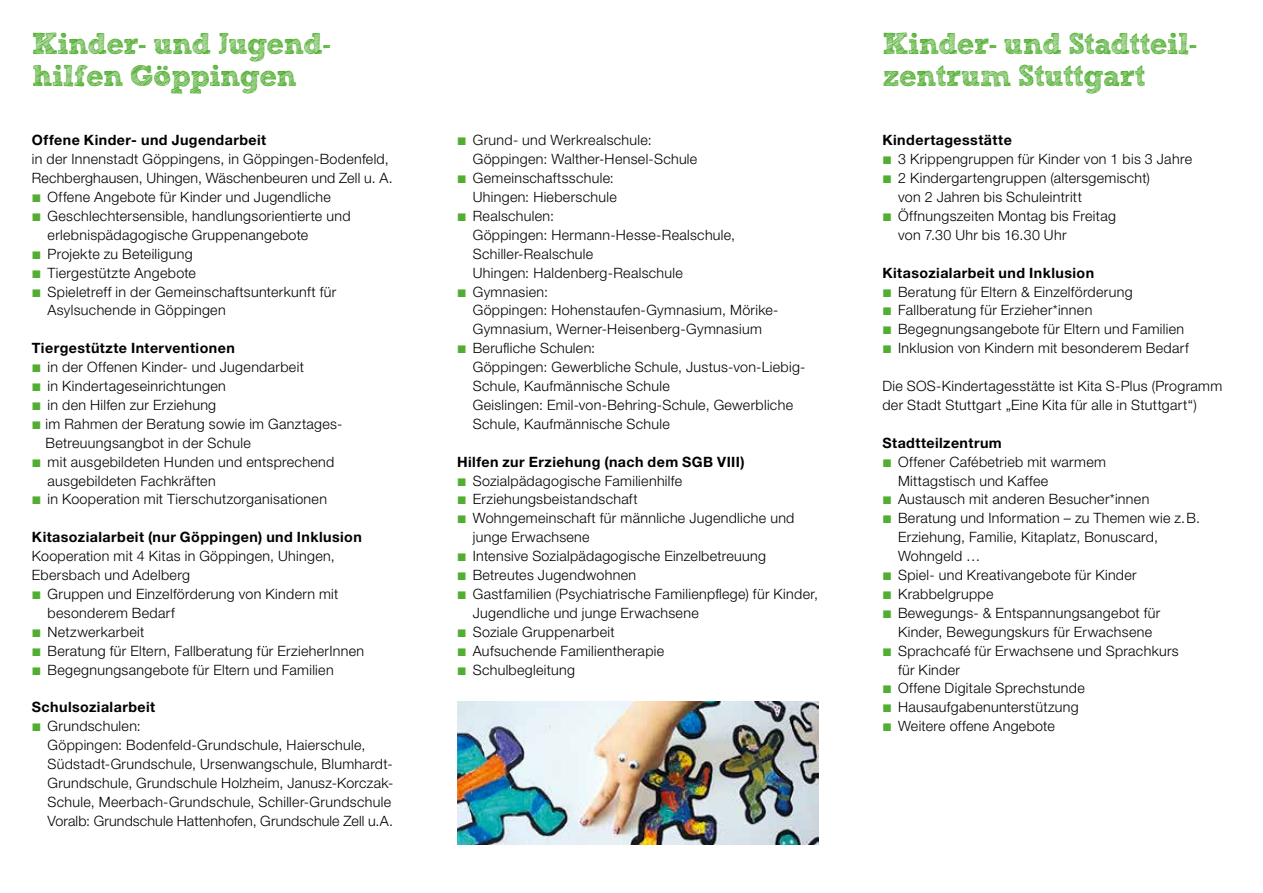
<style>
.page{position:relative;width:1263px;height:893px;background:#fff}
.page>*{position:absolute;margin:0;border:0;box-sizing:border-box;transform-origin:0 0}
.t1{font:700 30px/31.5px "Sketch Block";letter-spacing:-.03em;color:#52ae32}
.t2{font:300 14.25px/18.9px "Helvetica Neue LT Std";letter-spacing:.02em;color:#000}
.t3{font:700 14.25px "Helvetica Neue LT Std";letter-spacing:.03em;color:#000}
</style>
<div class="page">
<img style="left:457px;top:701px;width:362px;height:143px">
<h1 class="t1" style="left:32px;top:28px;width:301px">Kinder- und Jugend&shy;hilfen Göppingen</h1>
<h1 class="t1" style="left:882px;top:28px;width:316px">Kinder- und Stadtteil&shy;zentrum Stuttgart</h1>
<p class="t3" style="left:32px;top:131px;width:236px">Offene Kinder- und Jugendarbeit</p>
<p class="t2" style="left:32px;top:149px;width:358px">in der Innenstadt Göppingens, in Göppingen-Bodenfeld,</p>
<p class="t2" style="left:32px;top:168px;width:362px">Rechberghausen, Uhingen, Wäschenbeuren und Zell u. A.</p>
<p class="t2" style="left:48px;top:187px;width:285px">Offene Angebote für Kinder und Jugendliche</p>
<p class="t2" style="left:48px;top:206px;width:304px">Geschlechtersensible, handlungsorientierte und</p>
<p class="t2" style="left:48px;top:225px;width:262px">erlebnispädagogische Gruppenangebote</p>
<p class="t2" style="left:48px;top:244px;width:147px">Projekte zu Beteiligung</p>
<p class="t2" style="left:48px;top:263px;width:150px">Tiergestützte Angebote</p>
<p class="t2" style="left:48px;top:282px;width:290px">Spieletreff in der Gemeinschaftsunterkunft für</p>
<p class="t2" style="left:48px;top:301px;width:180px">Asylsuchende in Göppingen</p>
<p class="t3" style="left:32px;top:339px;width:204px">Tiergestützte Interventionen</p>
<p class="t2" style="left:46px;top:357px;width:298px">in der Offenen Kinder- und Jugendarbeit<br>in Kindertageseinrichtungen<br>in den Hilfen zur Erziehung<br>im Rahmen der Beratung sowie im Ganztages-Betreuungsangbot in der Schule<br>mit ausgebildeten Hunden und entsprechend ausgebildeten Fachkräften<br>in Kooperation mit Tierschutzorganisationen</p>
<p class="t3" style="left:32px;top:528px;width:331px">Kitasozialarbeit (nur Göppingen) und Inklusion</p>
<p class="t2" style="left:32px;top:546px;width:304px">Kooperation mit 4 Kitas in Göppingen, Uhingen,<br>Ebersbach und Adelberg</p>
<p class="t2" style="left:48px;top:584px;width:318px">Gruppen und Einzelförderung von Kindern mit besonderem Bedarf<br>Netzwerkarbeit<br>Beratung für Eltern, Fallberatung für ErzieherInnen Begegnungsangebote für Eltern und Familien</p>
<p class="t3" style="left:32px;top:698px;width:125px">Schulsozialarbeit</p>
<p class="t2" style="left:48px;top:716px;width:347px">Grundschulen:<br>Göppingen: Bodenfeld-Grundschule, Haierschule, Südstadt-Grundschule, Ursenwangschule, Blumhardt-Grundschule, Grundschule Holzheim, Janusz-Korczak-Schule, Meerbach-Grundschule, Schiller-Grundschule Voralb: Grundschule Hattenhofen, Grundschule Zell u.A.</p>
<p class="t2" style="left:473px;top:130px;width:334px">Grund- und Werkrealschule:<br>Göppingen: Walther-Hensel-Schule<br>Gemeinschaftsschule:<br>Uhingen: Hieberschule<br>Realschulen:<br>Göppingen: Hermann-Hesse-Realschule,<br>Schiller-Realschule<br>Uhingen: Haldenberg-Realschule<br>Gymnasien:<br>Göppingen: Hohenstaufen-Gymnasium, Mörike-<br>Gymnasium, Werner-Heisenberg-Gymnasium<br>Berufliche Schulen:<br>Göppingen: Gewerbliche Schule, Justus-von-Liebig-<br>Schule, Kaufmännische Schule<br>Geislingen: Emil-von-Behring-Schule, Gewerbliche<br>Schule, Kaufmännische Schule</p>
<p class="t3" style="left:457px;top:453px;width:289px">Hilfen zur Erziehung (nach dem SGB VIII)</p>
<p class="t2" style="left:473px;top:471px;width:347px">Sozialpädagogische Familienhilfe Erziehungsbeistandschaft<br>Wohngemeinschaft für männliche Jugendliche und junge Erwachsene<br>Intensive Sozialpädagogische Einzelbetreuung Betreutes Jugendwohnen<br>Gastfamilien (Psychiatrische Familienpflege) für Kinder, Jugendliche und junge Erwachsene<br>Soziale Gruppenarbeit<br>Aufsuchende Familientherapie<br>Schulbegleitung</p>
<p class="t3" style="left:882px;top:131px;width:131px">Kindertagesstätte</p>
<p class="t2" style="left:898px;top:149px;width:295px">3 Krippengruppen für Kinder von 1 bis 3 Jahre 2 Kindergartengruppen (altersgemischt)<br>von 2 Jahren bis Schuleintritt<br>Öffnungszeiten Montag bis Freitag<br>von 7.30 Uhr bis 16.30 Uhr</p>
<p class="t3" style="left:882px;top:264px;width:213px">Kitasozialarbeit und Inklusion</p>
<p class="t2" style="left:898px;top:282px;width:292px">Beratung für Eltern &amp; Einzelförderung Fallberatung für Erzieher*innen Begegnungsangebote für Eltern und Familien Inklusion von Kindern mit besonderem Bedarf</p>
<p class="t2" style="left:882px;top:376px;width:341px">Die SOS-Kindertagesstätte ist Kita S-Plus (Programm der Stadt Stuttgart „Eine Kita für alle in Stuttgart“)</p>
<p class="t3" style="left:882px;top:434px;width:121px">Stadtteilzentrum</p>
<p class="t2" style="left:898px;top:452px;width:303px">Offener Cafébetrieb mit warmem<br>Mittagstisch und Kaffee<br>Austausch mit anderen Besucher*innen<br>Beratung und Information – zu Themen wie z.B.<br>Erziehung, Familie, Kitaplatz, Bonuscard,<br>Wohngeld …<br>Spiel- und Kreativangebote für Kinder<br>Krabbelgruppe<br>Bewegungs- &amp; Entspannungsangebot für<br>Kinder, Bewegungskurs für Erwachsene<br>Sprachcafé für Erwachsene und Sprachkurs<br>für Kinder<br>Offene Digitale Sprechstunde<br>Hausaufgabenunterstützung<br>Weitere offene Angebote</p>
</div>
